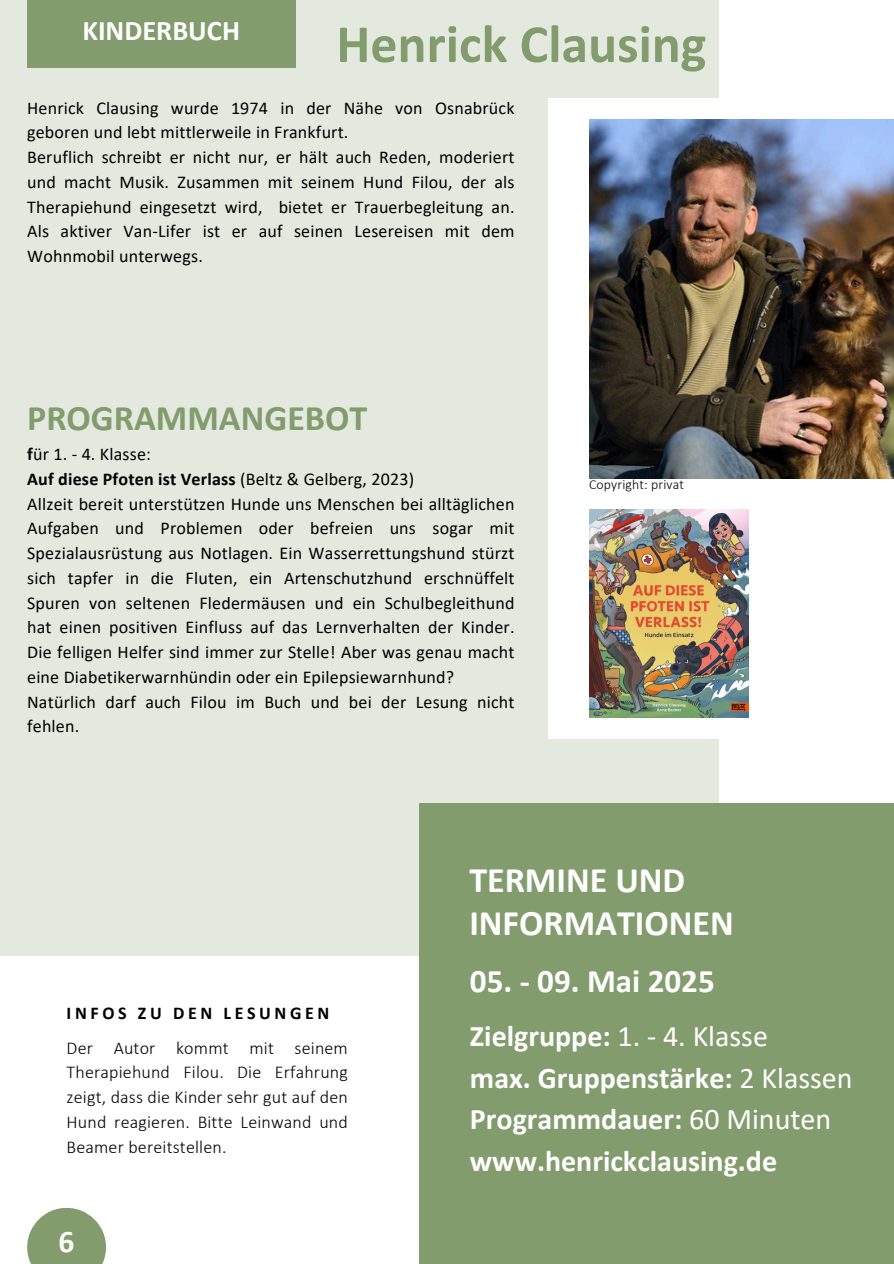
<style>
.page{position:relative;width:894px;height:1264px;background:#fff}
.page>*{position:absolute;margin:0;border:0;box-sizing:border-box;transform-origin:0 0}
.t1{font:700 54px "Calibri";color:#839c6e}
.t2{font:700 36px/42.8px "Calibri";color:#fff}
.t3{font:700 36px "Calibri";color:#839c6e}
.t4{font:700 33px "Calibri";color:#fff}
.t5{font:700 31.5px "Calibri";color:#fff}
.t6{font:700 30px/41.7px "Calibri";color:#fff}
.t7{font:700 28.5px "Calibri";color:#fff}
.t8{font:18px/24.8px "Calibri";letter-spacing:.01em;color:#000;text-align:justify}
.t9{font:300 18px/24.8px "Calibri";letter-spacing:.01em;color:#000;text-align:justify}
.t10{font:700 18px "Calibri";letter-spacing:.01em;color:#000}
.t11{font:700 18px "Calibri";letter-spacing:.2em;color:#000}
.t12{font:300 13.8px "Calibri";letter-spacing:.01em;color:#000}
.s1{font-weight:700}
.s2{font-weight:400}
</style>
<div class="page">
<div style="left:0;top:0;width:718px;height:955px;background:#e3e9df"></div>
<svg style="left:549px;top:98px;width:344px;height:640px"></svg>
<div style="left:419px;top:803px;width:474px;height:460px;background:#839c6e"></div>
<svg style="left:27px;top:1208px;width:79px;height:55px;background:#97ab85"></svg>
<div style="left:27px;top:0;width:268px;height:68px;background:#839c6e"></div>
<img style="left:589px;top:120px;width:304px;height:358px">
<img style="left:589px;top:509px;width:159px;height:208px">
<h2 class="t7" style="left:82px;top:19px;width:159px">KINDERBUCH</h2>
<h4 class="t1" style="left:336px;top:21px;width:371px">Henrick Clausing</h4>
<h5 class="t8" style="left:27px;top:97px;width:488px">Henrick Clausing wurde 1974 in der Nähe von Osnabrück geboren und lebt mittlerweile in Frankfurt.</h5>
<h6 class="t8" style="left:27px;top:146px;width:488px">Beruflich schreibt er nicht nur, er hält auch Reden, moderiert und macht Musik. Zusammen mit seinem Hund Filou, der als Therapiehund eingesetzt wird, bietet er Trauerbegleitung an.<br>Als aktiver Van-Lifer ist er auf seinen Lesereisen mit dem Wohnmobil unterwegs.</h6>
<p class="t3" style="left:27px;top:403px;width:341px">PROGRAMMANGEBOT</p>
<p class="t8" style="left:27px;top:443px;width:125px"><span class="s1">f</span>ür 1. - 4. Klasse:</p>
<p class="t10" style="left:27px;top:471px;width:388px">Auf diese Pfoten ist Verlass <span class="s2">(Beltz &amp; Gelberg, 2023)</span></p>
<h2 class="t8" style="left:27px;top:492px;width:488px">Allzeit bereit unterstützen Hunde uns Menschen bei alltäglichen Aufgaben und Problemen oder befreien uns sogar mit Spezialausrüstung aus Notlagen. Ein Wasserrettungshund stürzt sich tapfer in die Fluten, ein Artenschutzhund erschnüffelt Spuren von seltenen Fledermäusen und ein Schulbegleithund hat einen positiven Einfluss auf das Lernverhalten der Kinder.<br>Die felligen Helfer sind immer zur Stelle! Aber was genau macht eine Diabetikerwarnhündin oder ein Epilepsiewarnhund?</h2>
<h3 class="t8" style="left:27px;top:690px;width:488px">Natürlich darf auch Filou im Buch und bei der Lesung nicht fehlen.</h3>
<h1 class="t12" style="left:589px;top:478px;width:96px">Copyright: privat</h1>
<p class="t11" style="left:67px;top:1005px;width:264px">INFOS ZU DEN LESUNGEN</p>
<p class="t9" style="left:67px;top:1036px;width:283px">Der Autor kommt mit seinem Therapiehund Filou. Die Erfahrung zeigt, dass die Kinder sehr gut auf den Hund reagieren. Bitte Leinwand und Beamer bereitstellen.</p>
<p class="t5" style="left:59px;top:1228px;width:17px">6</p>
<p class="t2" style="left:469px;top:861px;width:266px">TERMINE UND<br>INFORMATIONEN</p>
<p class="t4" style="left:470px;top:966px;width:246px">05. - 09. Mai 2025</p>
<p class="t6" style="left:470px;top:1017px;width:384px">Zielgruppe: <span class="s2">1. - 4. Klasse<br></span>max. Gruppenstärke: <span class="s2">2 Klassen<br></span>Programmdauer: <span class="s2">60 Minuten </span>www.henrickclausing.de</p>
</div>
